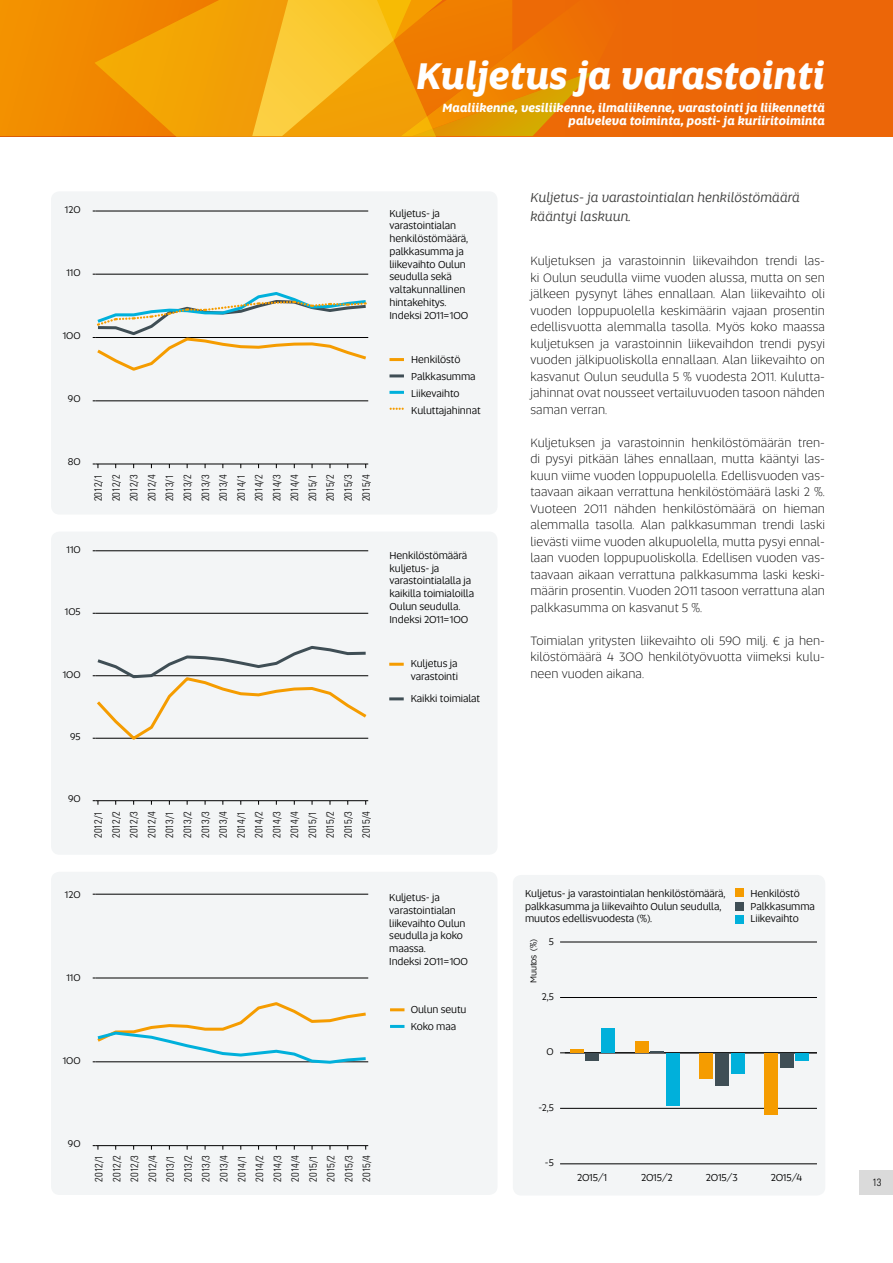
<style>
.page{position:relative;width:893px;height:1263px;background:#fff}
.page>*{position:absolute;margin:0;border:0;box-sizing:border-box;transform-origin:0 0}
.t1{font:italic 700 37.5px "Altis";color:#fff}
.t2{font:italic 13.5px/18.8px "Altis";color:#3c3c3b}
.t3{font:300 12.75px/16.5px "Altis";letter-spacing:.005em;color:#000;text-align:justify}
.t4{font:italic 700 12px/13.5px "Altis";color:#fff;text-align:right}
.t5{font:10.5px/12.8px "Altis";letter-spacing:-.01em;color:#000}
.t6{font:300 condensed 10.5px/17.9px "Univers LT Std";color:#000;text-align:justify}
.t7{font:10.2px "Altis";color:#000}
.t8{font:9px "Altis";letter-spacing:-.02em;color:#000}
</style>
<div class="page">
<div style="left:859px;top:1171px;width:34px;height:24px;background:#dadada"></div>
<div style="left:0;top:0;width:893px;height:136px;background:#ec6707"></div>
<svg style="left:0;top:0;width:595px;height:136px"></svg>
<svg style="left:94px;top:0;width:393px;height:136px;background:#f3a00d"></svg>
<div style="left:51px;top:191px;width:446px;height:323px;background:#f3f5f6;border-radius:9px"></div>
<div style="left:51px;top:531px;width:446px;height:324px;background:#f3f5f6;border-radius:9px"></div>
<div style="left:51px;top:872px;width:446px;height:323px;background:#f3f5f6;border-radius:9px"></div>
<div style="left:513px;top:875px;width:312px;height:320px;background:#f3f5f6;border-radius:9px"></div>
<div style="left:736px;top:889px;width:8px;height:8px;background:#f59c00"></div>
<div style="left:736px;top:902px;width:8px;height:8px;background:#3f4e55"></div>
<div style="left:736px;top:915px;width:8px;height:8px;background:#00b0db"></div>
<hr style="left:389px;top:663px;width:15px;height:3px;background:#f59c00">
<hr style="left:389px;top:697px;width:15px;height:3px;background:#3f4e55">
<hr style="left:390px;top:1008px;width:14px;height:3px;background:#f59c00">
<hr style="left:390px;top:1025px;width:14px;height:3px;background:#00b0db">
<svg style="left:391px;top:408px;width:12px;height:2px"></svg>
<hr style="left:389px;top:358px;width:15px;height:3px;background:#f59c00">
<hr style="left:389px;top:374px;width:15px;height:3px;background:#3f4e55">
<hr style="left:389px;top:391px;width:15px;height:3px;background:#00b0db">
<hr style="left:565px;top:1163px;width:252px;height:1px;background:#000">
<hr style="left:565px;top:1108px;width:252px;height:1px;background:#000">
<hr style="left:565px;top:1052px;width:252px;height:1px;background:#000">
<hr style="left:565px;top:997px;width:252px;height:1px;background:#000">
<hr style="left:565px;top:942px;width:252px;height:1px;background:#000">
<hr style="left:570px;top:1049px;width:14px;height:4px;background:#f59c00">
<div style="left:635px;top:1041px;width:13px;height:12px;background:#f59c00"></div>
<div style="left:699px;top:1053px;width:14px;height:25px;background:#f59c00"></div>
<div style="left:764px;top:1053px;width:14px;height:61px;background:#f59c00"></div>
<div style="left:585px;top:1053px;width:14px;height:7px;background:#3f4e55"></div>
<svg style="left:650px;top:1051px;width:14px;height:2px"></svg>
<div style="left:715px;top:1053px;width:14px;height:32px;background:#3f4e55"></div>
<div style="left:780px;top:1053px;width:14px;height:14px;background:#3f4e55"></div>
<div style="left:601px;top:1028px;width:14px;height:25px;background:#00b0db"></div>
<div style="left:666px;top:1053px;width:14px;height:53px;background:#00b0db"></div>
<div style="left:731px;top:1053px;width:14px;height:20px;background:#00b0db"></div>
<div style="left:796px;top:1053px;width:13px;height:7px;background:#00b0db"></div>
<hr style="left:95px;top:464px;width:273px;height:1px;background:#000">
<hr style="left:95px;top:401px;width:273px;height:1px;background:#000">
<hr style="left:95px;top:274px;width:273px;height:1px;background:#000">
<hr style="left:95px;top:211px;width:273px;height:1px;background:#000">
<svg style="left:93px;top:464px;width:6px;height:4px"></svg>
<svg style="left:93px;top:292px;width:276px;height:79px"></svg>
<hr style="left:95px;top:800px;width:273px;height:1px;background:#000">
<hr style="left:95px;top:613px;width:273px;height:1px;background:#000">
<hr style="left:95px;top:550px;width:273px;height:1px;background:#000">
<svg style="left:93px;top:800px;width:6px;height:5px"></svg>
<svg style="left:93px;top:646px;width:276px;height:94px"></svg>
<hr style="left:95px;top:1145px;width:273px;height:1px;background:#000">
<hr style="left:95px;top:978px;width:273px;height:1px;background:#000">
<hr style="left:95px;top:894px;width:273px;height:1px;background:#000">
<svg style="left:93px;top:1145px;width:6px;height:5px"></svg>
<svg style="left:93px;top:1002px;width:276px;height:62px"></svg>
<h1 class="t1" style="left:417px;top:48px;width:410px">Kuljetus ja varastointi</h1>
<p class="t4" style="left:443px;top:100px;width:384px">Maaliikenne, vesiliikenne, ilmaliikenne, varastointi ja liikennettä palveleva toiminta, posti- ja kuriiritoiminta</p>
<p class="t7" style="left:65px;top:203px;width:17px">120</p>
<p class="t7" style="left:66px;top:265px;width:16px">110</p>
<p class="t7" style="left:63px;top:328px;width:19px">100</p>
<p class="t7" style="left:68px;top:391px;width:14px">90</p>
<p class="t7" style="left:68px;top:454px;width:14px">80</p>
<p class="t6" style="left:89px;top:501px;width:28px;rotate:-90deg">2012/1<br>2012/2<br>2012/3<br>2012/4<br>2013/1<br>2013/2<br>2013/3<br>2013/4<br>2014/1<br>2014/2<br>2014/3<br>2014/4<br>2015/1<br>2015/2<br>2015/3<br>2015/4</p>
<p class="t7" style="left:67px;top:543px;width:16px">110</p>
<p class="t7" style="left:65px;top:605px;width:17px">105</p>
<p class="t7" style="left:63px;top:667px;width:19px">100</p>
<p class="t7" style="left:70px;top:729px;width:12px">95</p>
<p class="t5" style="left:389px;top:206px;width:80px">Kuljetus- ja varastointialan henkilöstömäärä, palkkasumma ja liikevaihto Oulun seudulla sekä valtakunnallinen hintakehitys.<br>Indeksi 2011=100</p>
<p class="t5" style="left:411px;top:351px;width:71px;line-height:16.8px">Henkilöstö<br>Palkkasumma<br>Liikevaihto<br>Kuluttajahinnat</p>
<p class="t5" style="left:389px;top:548px;width:86px">Henkilöstömäärä kuljetus- ja varastointialalla ja kaikilla toimialoilla<br>Oulun seudulla.<br>Indeksi 2011=100</p>
<p class="t5" style="left:411px;top:656px;width:49px;line-height:13.5px">Kuljetus ja varastointi</p>
<p class="t5" style="left:411px;top:692px;width:71px">Kaikki toimialat</p>
<p class="t7" style="left:68px;top:791px;width:14px">90</p>
<p class="t6" style="left:89px;top:838px;width:28px;rotate:-90deg">2012/1<br>2012/2<br>2012/3<br>2012/4<br>2013/1<br>2013/2<br>2013/3<br>2013/4<br>2014/1<br>2014/2<br>2014/3<br>2014/4<br>2015/1<br>2015/2<br>2015/3<br>2015/4</p>
<p class="t7" style="left:65px;top:887px;width:17px">120</p>
<p class="t7" style="left:66px;top:970px;width:16px">110</p>
<p class="t7" style="left:63px;top:1053px;width:19px">100</p>
<p class="t5" style="left:389px;top:891px;width:80px">Kuljetus- ja varastointialan liikevaihto Oulun seudulla ja koko maassa.<br>Indeksi 2011=100</p>
<p class="t5" style="left:411px;top:1001px;width:57px;line-height:16.5px">Oulun seutu<br>Koko maa</p>
<p class="t7" style="left:68px;top:1136px;width:14px">90</p>
<p class="t6" style="left:90px;top:1182px;width:28px;rotate:-90deg">2012/1<br>2012/2<br>2012/3<br>2012/4<br>2013/1<br>2013/2<br>2013/3<br>2013/4<br>2014/1<br>2014/2<br>2014/3<br>2014/4<br>2015/1<br>2015/2<br>2015/3<br>2015/4</p>
<p class="t2" style="left:530px;top:187px;width:271px">Kuljetus- ja varastointialan henkilöstömäärä kääntyi laskuun.</p>
<p class="t3" style="left:530px;top:252px;width:296px">Kuljetuksen ja varastoinnin liikevaihdon trendi las&shy;ki Oulun seudulla viime vuoden alussa, mutta on sen jälkeen pysynyt lähes ennallaan. Alan liikevaihto oli vuoden loppupuolella keskimäärin vajaan prosentin edellisvuotta alemmalla tasolla. Myös koko maassa kuljetuksen ja varastoinnin liikevaihdon trendi pysyi vuoden jälkipuoliskolla ennallaan. Alan liikevaihto on kasvanut Oulun seudulla 5 % vuodesta 2011. Kulutta&shy;jahinnat ovat nousseet vertailuvuoden tasoon nähden saman verran.</p>
<p class="t3" style="left:530px;top:434px;width:296px">Kuljetuksen ja varastoinnin henkilöstömäärän tren&shy;di pysyi pitkään lähes ennallaan, mutta kääntyi las&shy;kuun viime vuoden loppupuolella. Edellisvuoden vas&shy;taavaan aikaan verrattuna henkilöstömäärä laski 2 %.<br>Vuoteen 2011 nähden henkilöstömäärä on hieman alemmalla tasolla. Alan palkkasumman trendi laski lievästi viime vuoden alkupuolella, mutta pysyi ennal&shy;laan vuoden loppupuoliskolla. Edellisen vuoden vas&shy;taavaan aikaan verrattuna palkkasumma laski keski&shy;määrin prosentin. Vuoden 2011 tasoon verrattuna alan palkkasumma on kasvanut 5 %.</p>
<p class="t3" style="left:530px;top:632px;width:296px">Toimialan yritysten liikevaihto oli 590 milj. € ja hen&shy;kilöstömäärä 4 300 henkilötyövuotta viimeksi kulu&shy;neen vuoden aikana.</p>
<p class="t5" style="left:525px;top:887px;width:202px">Kuljetus- ja varastointialan henkilöstömäärä, palkkasumma ja liikevaihto Oulun seudulla, muutos edellisvuodesta (%).</p>
<p class="t8" style="left:527px;top:983px;width:46px;rotate:-90deg">Muutos (%)</p>
<p class="t7" style="left:549px;top:934px;width:7px">5</p>
<p class="t7" style="left:542px;top:989px;width:14px">2,5</p>
<p class="t7" style="left:547px;top:1045px;width:9px">0</p>
<p class="t7" style="left:538px;top:1100px;width:17px">-2,5</p>
<p class="t7" style="left:545px;top:1155px;width:10px">-5</p>
<p class="t5" style="left:751px;top:887px;width:66px">Henkilöstö<br>Palkkasumma<br>Liikevaihto</p>
<p class="t5" style="left:577px;top:1171px;width:32px">2015/1</p>
<p class="t5" style="left:641px;top:1171px;width:33px">2015/2</p>
<p class="t5" style="left:706px;top:1171px;width:33px">2015/3</p>
<p class="t5" style="left:771px;top:1171px;width:33px">2015/4</p>
<p class="t6" style="left:872px;top:1173px;width:11px">13</p>
</div>
